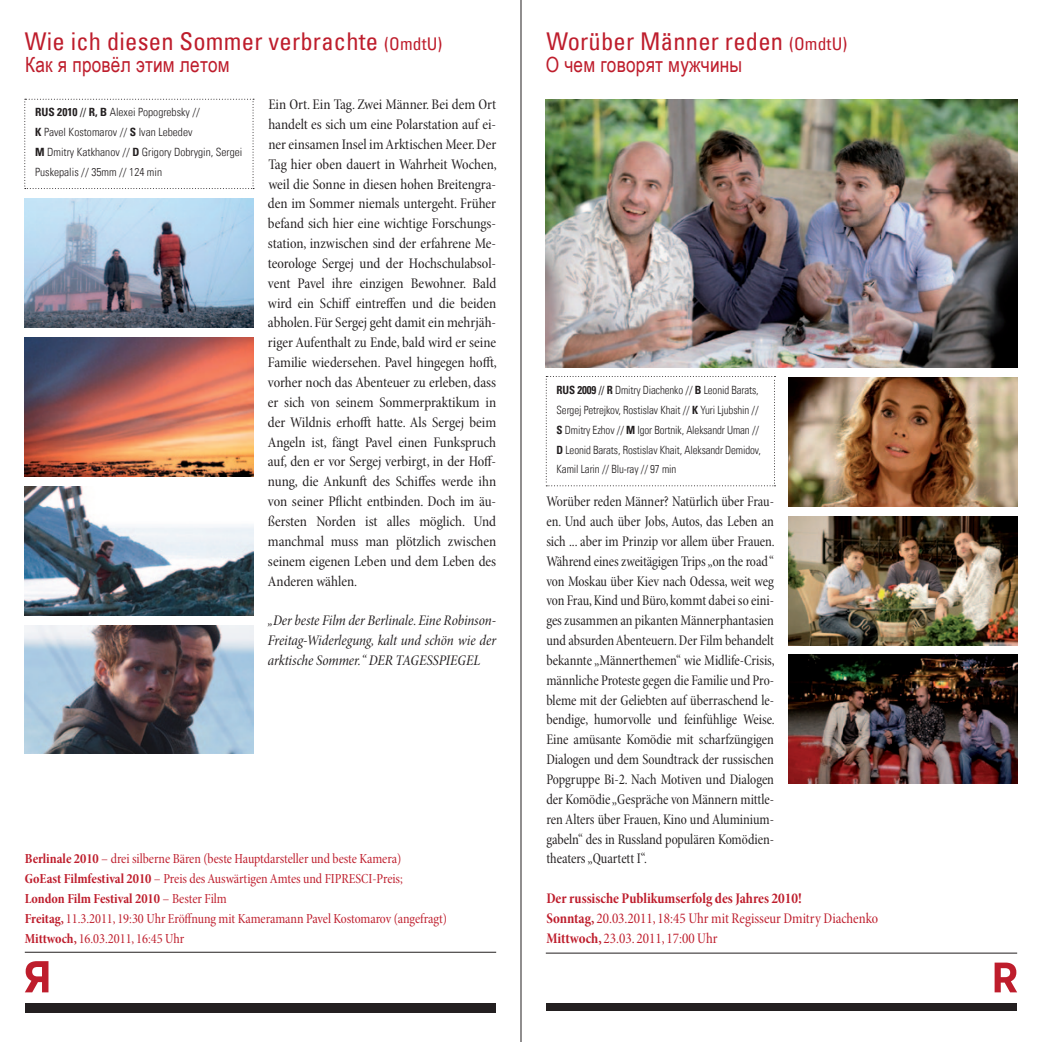
<style>
.page{position:relative;width:1042px;height:1042px;background:#fff}
.page>*{position:absolute;margin:0;border:0;box-sizing:border-box;transform-origin:0 0}
.headline{font:condensed 24.5px "Univers Com 57";letter-spacing:.01em;color:#be1d2c}
.headline-2{font:21px "Arial Narrow";letter-spacing:.01em;color:#be1d2c}
.Fließtext{font:14.88px/19.8px "Minion Pro Cn Subh";color:#231f20;text-align:justify}
.Fließtext-2{font:14.88px/19.8px "Minion Pro Cn Subh";color:#231f20;text-align:justify;scale:.96 1}
.Fließtext-3{font:14.88px/19.8px "Minion Pro Cn It Subh";letter-spacing:-.005em;color:#231f20;text-align:justify}
.Fließtext-4{font:14.88px "Minion Pro Cn Subh";color:#be1d2c}
.Fließtext-5{font:14.88px "Minion Pro Bold Cn Subh";color:#be1d2c}
.Fließtext-6{font:14px "Minion Pro Cn Subh";letter-spacing:-.005em;color:#be1d2c}
.Fließtext-7{font:14px "Minion Pro Bold Cn Subh";color:#be1d2c}
.Absatzformat_1{font:11.38px/19.8px "Univers Com 47 Light Cond";letter-spacing:-.01em;color:#231f20;scale:.96 1}
.Absatzformat_1-2{font:11.38px/19.8px "Univers Com 47 Light Cond";letter-spacing:-.01em;color:#231f20}
.s1{font-size:17.5px}
.s2{font-family:"Univers Com 67 Bold Cond"}
.s3{font-family:"Univers Com 57";font-stretch:condensed}
.s4{font-family:"Minion Pro Bold Cn Subh"}
.s5{font-family:"Minion Pro Cn Subh"}
</style>
<div class="page">
<svg style="left:24px;top:99px;width:230px;height:90px"></svg>
<img style="left:25px;top:198px;width:228px;height:129px">
<img style="left:25px;top:486px;width:228px;height:129px">
<img style="left:789px;top:516px;width:228px;height:129px">
<img style="left:25px;top:625px;width:228px;height:129px">
<img style="left:546px;top:99px;width:471px;height:268px">
<img style="left:25px;top:337px;width:228px;height:139px">
<img style="left:789px;top:377px;width:228px;height:129px">
<div style="left:26px;top:1003px;width:470px;height:9px;background:#231f20"></div>
<div style="left:547px;top:1003px;width:470px;height:7px;background:#231f20"></div>
<svg style="left:25px;top:961px;width:23px;height:31px"></svg>
<svg style="left:994px;top:962px;width:23px;height:30px"></svg>
<hr style="left:546px;top:952px;width:471px;height:1px;background:#231f20">
<hr style="left:25px;top:952px;width:471px;height:1px;background:#231f20">
<svg style="left:546px;top:376px;width:229px;height:110px"></svg>
<img style="left:789px;top:655px;width:228px;height:129px">
<hr style="left:521px;top:0;width:1px;height:1042px;background:#231f20">
<p class="headline" style="left:25px;top:25px;width:419px">Wie ich diesen Sommer verbrachte <span class="s1">(OmdtU)</span></p>
<p class="headline" style="left:546px;top:25px;width:302px">Worüber Männer reden <span class="s1">(OmdtU)</span></p>
<p class="headline-2" style="left:25px;top:50px;width:206px">Как я провёл этим летом</p>
<p class="headline-2" style="left:546px;top:50px;width:198px">О чем говорят мужчины</p>
<p class="Absatzformat_1-2" style="left:35px;top:102px;width:166px"><span class="s2">RUS 2010</span> <span class="s3">//</span> <span class="s2">R, B</span> Alexei Popogrebsky //</p>
<p class="Absatzformat_1-2" style="left:35px;top:122px;width:159px"><span class="s2">K</span> Pavel Kostomarov // <span class="s2">S</span> Ivan Lebedev</p>
<p class="Absatzformat_1-2" style="left:35px;top:142px;width:209px"><span class="s2">M</span> Dmitry Katkhanov // <span class="s2">D</span> Grigory Dobrygin, Sergei<br>Puskepalis // 35mm // 124 min</p>
<p class="Fließtext" style="left:268px;top:95px;width:230px">Ein Ort. Ein Tag. Zwei Männer. Bei dem Ort handelt es sich um eine Polarstation auf ei&shy;ner einsamen Insel im Arktischen Meer. Der Tag hier oben dauert in Wahrheit Wochen, weil die Sonne in diesen hohen Breitengra&shy;den im Sommer niemals untergeht. Früher befand sich hier eine wichtige Forschungs&shy;station, inzwischen sind der erfahrene Me&shy;teorologe Sergej und der Hochschulabsol&shy;vent Pavel ihre einzigen Bewohner. Bald wird ein Schiff eintreffen und die beiden abholen. Für Sergej geht damit ein mehrjäh&shy;riger Aufenthalt zu Ende, bald wird er seine Familie wiedersehen. Pavel hingegen hofft, vorher noch das Abenteuer zu erleben, dass er sich von seinem Sommerpraktikum in der Wildnis erhofft hatte. Als Sergej beim Angeln ist, fängt Pavel einen Funkspruch auf, den er vor Sergej verbirgt, in der Hoff&shy;nung, die Ankunft des Schiffes werde ihn von seiner Pflicht entbinden. Doch im äu&shy;ßersten Norden ist alles möglich. Und manchmal muss man plötzlich zwischen seinem eigenen Leben und dem Leben des Anderen wählen.</p>
<p class="Fließtext-3" style="left:268px;top:611px;width:230px">„Der beste Film der Berlinale. Eine Robinson-Freitag-Widerlegung, kalt und schön wie der arktische Sommer.“ DER TAGESSPIEGEL</p>
<p class="Fließtext-6" style="left:25px;top:850px;width:378px"><span class="s4">Berlinale 2010</span> – drei silberne Bären (beste Hauptdarsteller und beste Kamera)</p>
<p class="Fließtext-6" style="left:25px;top:870px;width:380px"><span class="s4">GoEast Filmfestival 2010</span> – Preis des Auswärtigen Amtes und FIPRESCI-Preis;</p>
<p class="Fließtext-7" style="left:25px;top:890px;width:203px">London Film Festival 2010 <span class="s5">– Bester Film</span></p>
<p class="Fließtext-6" style="left:25px;top:910px;width:424px"><span class="s4">Freitag,</span> 11.3.2011, 19:30 Uhr Eröffnung mit Kameramann Pavel Kostomarov (angefragt)</p>
<p class="Fließtext-6" style="left:25px;top:930px;width:161px"><span class="s4">Mittwoch,</span> 16.03.2011, 16:45 Uhr</p>
<p class="Absatzformat_1" style="left:556px;top:380px;width:212px"><span class="s2">RUS 2009</span> <span class="s3">//</span> <span class="s2">R</span> Dmitry Diachenko // <span class="s2">B</span> Leonid Barats,<br>Sergej Petrejkov, Rostislav Khait // <span class="s2">K</span> Yuri Ljubshin //</p>
<p class="Absatzformat_1" style="left:556px;top:420px;width:212px"><span class="s2">S</span> Dmitry Ezhov // <span class="s2">M</span> Igor Bortnik, Aleksandr Uman //</p>
<p class="Absatzformat_1" style="left:556px;top:440px;width:214px"><span class="s2">D</span> Leonid Barats, Rostislav Khait, Aleksandr Demidov,<br>Kamil Larin // Blu-ray // 97 min</p>
<p class="Fließtext-2" style="left:546px;top:492px;width:239px">Worüber reden Männer? Natürlich über Frau&shy;en. Und auch über Jobs, Autos, das Leben an sich ... aber im Prinzip vor allem über Frauen.<br>Während eines zweitägigen Trips „on the road “ von Moskau über Kiev nach Odessa, weit weg von Frau, Kind und Büro, kommt dabei so eini&shy;ges zusammen an pikanten Männerphantasien und absurden Abenteuern. Der Film behandelt bekannte „Männerthemen“ wie Midlife-Crisis, männliche Proteste gegen die Familie und Pro&shy;bleme mit der Geliebten auf überraschend le&shy;bendige, humorvolle und feinfühlige Weise.<br>Eine amüsante Komödie mit scharfzüngigen Dialogen und dem Soundtrack der russischen Popgruppe Bi-2. Nach Motiven und Dialogen der Komödie „Gespräche von Männern mittle&shy;ren Alters über Frauen, Kino und Aluminium&shy;gabeln“ des in Russland populären Komödien&shy;theaters „Quartett I“.</p>
<p class="Fließtext-5" style="left:546px;top:889px;width:257px">Der russische Publikumserfolg des Jahres 2010!</p>
<p class="Fließtext-4" style="left:546px;top:909px;width:333px"><span class="s4">Sonntag,</span> 20.03.2011, 18:45 Uhr mit Regisseur Dmitry Diachenko</p>
<p class="Fließtext-4" style="left:546px;top:929px;width:173px"><span class="s4">Mittwoch,</span> 23.03. 2011, 17:00 Uhr</p>
</div>
